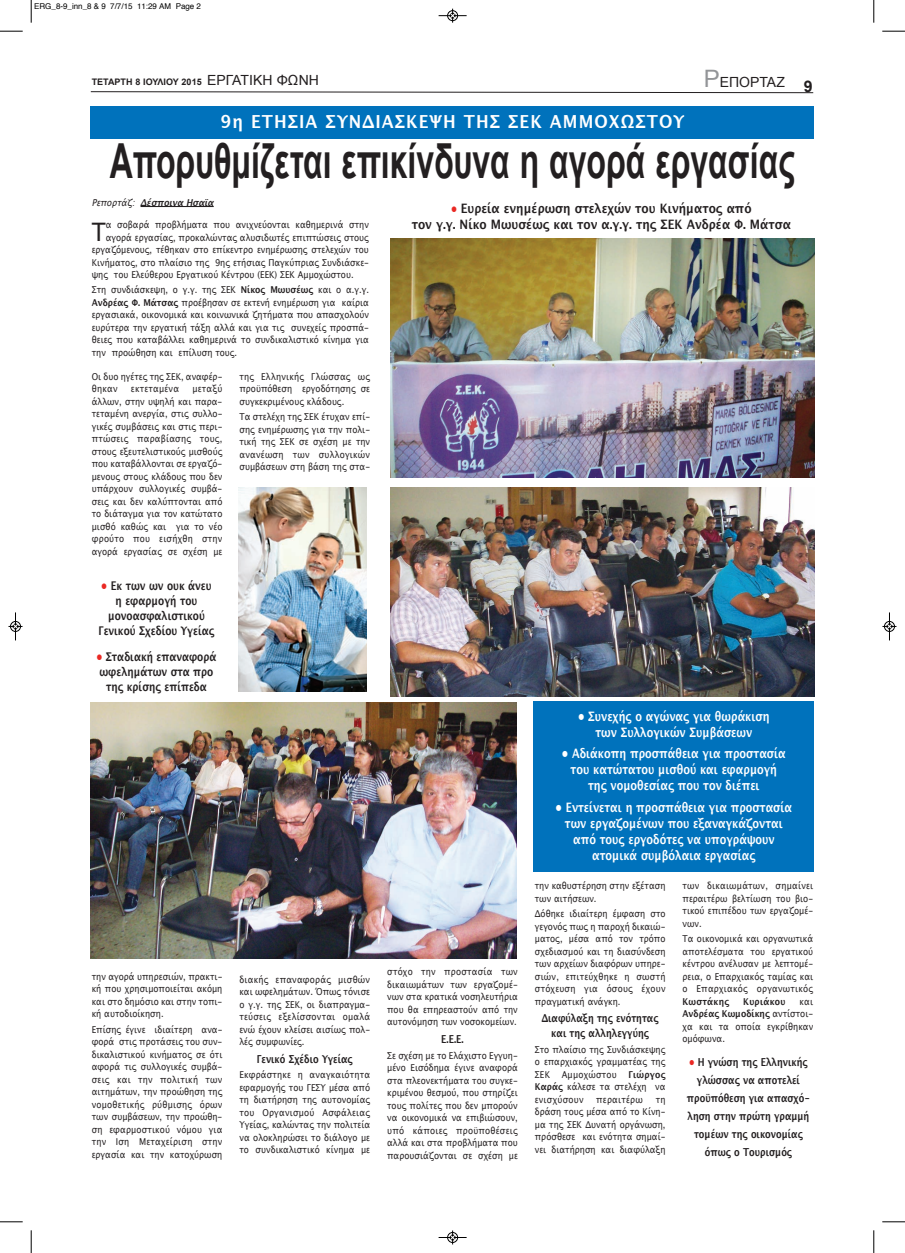
<style>
.page{position:relative;width:905px;height:1253px;background:#fff}
.page>*{position:absolute;margin:0;border:0;box-sizing:border-box;transform-origin:0 0}
.t1{font:700 48.3px "Arial";color:#231f20;scale:.66 1}
.t2{font:25.5px "Lucida Grande";color:#231f20;scale:.87 1}
.t3{font:700 18px "Lucida Grande";letter-spacing:.065em;color:#fff;scale:.9 1}
.t4{font:14px "Arial";color:#231f20}
.t5{font:700 13px/16px "Lucida Grande";color:#fff;text-align:center;scale:.8 1}
.t6{font:700 13px/16px "Lucida Grande";color:#231f20;text-align:center;scale:.87 1}
.t7{font:700 12px/15px "Lucida Grande";color:#231f20;text-align:center;scale:.8 1}
.t8{font:700 11px/18px "Lucida Grande";color:#231f20;text-align:center;scale:.8 1}
.t9{font:9.5px/12.5px "Lucida Grande";color:#231f20;text-align:justify;scale:.87 1}
.t10{font:italic 700 9.5px "Lucida Grande";color:#231f20;scale:.87 1}
.t11{font:9.5px "Lucida Grande";letter-spacing:.025em;color:#231f20;scale:.87 1}
.t12{font:700 9.5px "Lucida Grande";letter-spacing:.025em;color:#231f20;scale:.87 1}
.t13{font:700 9px "Arial";color:#231f20}
.t14{font:8px "Helvetica";color:#000}
.s1{font-weight:400;font-size:14px}
.s2{font-size:24px;color:#939598}
.s3{font-weight:700;font-size:16px}
.s4{font-weight:400}
.s5{font-weight:700}
.s6{color:#ea2924}
.s7{font-size:12px;color:#ea2924}
</style>
<div class="page">
<svg style="left:90px;top:91px;width:724px;height:3px"></svg>
<div style="left:91px;top:106px;width:723px;height:33px;background:#0072bc"></div>
<img style="left:390px;top:238px;width:424px;height:239px">
<img style="left:390px;top:488px;width:424px;height:208px">
<img style="left:91px;top:702px;width:425px;height:256px">
<hr style="left:140px;top:206px;width:74px;height:1px;background:#231f20">
<div style="left:533px;top:701px;width:281px;height:171px;background:#0072bc"></div>
<img style="left:238px;top:487px;width:129px;height:205px">
<svg style="left:31px;top:0;width:1px;height:23px"></svg>
<svg style="left:0;top:31px;width:23px;height:1px"></svg>
<svg style="left:873px;top:0;width:1px;height:23px"></svg>
<svg style="left:882px;top:31px;width:22px;height:1px"></svg>
<svg style="left:31px;top:1230px;width:1px;height:23px"></svg>
<svg style="left:0;top:1221px;width:23px;height:2px"></svg>
<svg style="left:873px;top:1230px;width:1px;height:23px"></svg>
<svg style="left:882px;top:1221px;width:22px;height:2px"></svg>
<svg style="left:438px;top:9px;width:28px;height:14px"></svg>
<svg style="left:438px;top:1230px;width:28px;height:14px"></svg>
<svg style="left:8px;top:612px;width:14px;height:28px"></svg>
<svg style="left:882px;top:612px;width:14px;height:28px"></svg>
<p class="t14" style="left:34px;top:3px;width:168px">ERG_8-9_inn_8 &amp; 9 7/7/15 11:29 AM Page 2</p>
<p class="t13" style="left:92px;top:76px;width:229px">ΤΕΤΑΡΤΗ 8 ΙΟΥΛΙΟΥ 2015 <span class="s1">ΕΡΓΑΤΙΚΗ ΦΩΝΗ</span></p>
<p class="t4" style="left:703px;top:74px;width:110px"><span class="s2">Ρ</span>ΕΠΟΡΤΑΖ <span class="s3">9</span></p>
<p class="t3" style="left:220px;top:110px;width:516px">9η ΕΤΗΣΙΑ ΣΥΝΔΙΑΣΚΕΨΗ ΤΗΣ ΣΕΚ ΑΜΜΟΧΩΣΤΟΥ</p>
<p class="t1" style="left:110px;top:134px;width:1039px">Απορυθμίζεται επικίνδυνα η αγορά εργασίας</p>
<p class="t10" style="left:92px;top:196px;width:144px"><span class="s4">Ρεπορτάζ:</span> Δέσποινα Ησαϊα</p>
<p class="t2" style="left:92px;top:216px;width:18px">Τ</p>
<p class="t9" style="left:106px;top:218px;width:304px">α σοβαρά προβλήματα που ανιχνεύονται καθημερινά στην</p>
<p class="t9" style="left:106px;top:231px;width:304px">αγορά εργασίας, προκαλώντας αλυσιδωτές επιπτώσεις στους</p>
<p class="t9" style="left:92px;top:243px;width:320px">εργαζόμενους, τέθηκαν στο επίκεντρο ενημέρωσης στελεχών του</p>
<p class="t9" style="left:92px;top:256px;width:320px">Κινήματος, στο πλαίσιο της 9ης ετήσιας Παγκύπριας Συνδιάσκε-</p>
<p class="t9" style="left:92px;top:268px;width:302px">ψης του Ελεύθερου Εργατικού Κέντρου (ΕΕΚ) ΣΕΚ Αμμοχώστου.</p>
<p class="t9" style="left:92px;top:284px;width:320px">Στη συνδιάσκεψη, ο γ.γ. της ΣΕΚ <span class="s5">Νίκος Μωυσέως</span> και ο α.γ.γ.<br><span class="s5">Ανδρέας Φ. Μάτσας</span> προέβησαν σε εκτενή ενημέρωση για καίρια εργασιακά, οικονομικά και κοινωνικά ζητήματα που απασχολούν ευρύτερα την εργατική τάξη αλλά και για τις συνεχείς προσπά&shy;θειες που καταβάλλει καθημερινά το συνδικαλιστικό κίνημα για την προώθηση και επίλυση τους.</p>
<p class="t9" style="left:92px;top:370px;width:152px">Οι δυο ηγέτες της ΣΕΚ, αναφέρ&shy;θηκαν</p>
<p class="t9" style="left:92px;top:382px;width:152px;text-indent:101px">μεταξύ άλλων, στην υψηλή και παρα&shy;τεταμένη ανεργία, στις συλλο&shy;γικές συμβάσεις και στις περι&shy;πτώσεις παραβίασης τους, στους εξευτελιστικούς μισθούς που καταβάλλονται σε εργαζό&shy;μενους στους κλάδους που δεν υπάρχουν συλλογικές συμβά&shy;σεις και δεν καλύπτονται από το διάταγμα για τον κατώτατο μισθό καθώς και για το νέο φρούτο που εισήχθη στην αγορά εργασίας σε σχέση με</p>
<p class="t11" style="left:131px;top:383px;width:57px">εκτεταμένα</p>
<p class="t7" style="left:98px;top:578px;width:146px"><span class="s6">•</span> Εκ των ων ουκ άνευ η εφαρμογή του μονοασφαλιστικού<br>Γενικού Σχεδίου Υγείας</p>
<p class="t7" style="left:96px;top:649px;width:152px"><span class="s6">•</span> Σταδιακή επαναφορά ωφελημάτων στα προ της κρίσης επίπεδα</p>
<p class="t9" style="left:239px;top:370px;width:152px">της Ελληνικής Γλώσσας ως προϋπόθεση εργοδότησης σε συγκεκριμένους κλάδους.</p>
<p class="t9" style="left:239px;top:410px;width:152px">Τα στελέχη της ΣΕΚ έτυχαν επί&shy;σης ενημέρωσης για την πολι&shy;τική της ΣΕΚ σε σχέση με την ανανέωση των συλλογικών συμβάσεων στη βάση της στα-</p>
<p class="t9" style="left:92px;top:970px;width:152px">την αγορά υπηρεσιών, πρακτι&shy;κή που χρησιμοποιείται ακόμη και στο δημόσιο και στην τοπι&shy;κή αυτοδιοίκηση.</p>
<p class="t9" style="left:92px;top:1023px;width:152px">Επίσης έγινε ιδιαίτερη ανα&shy;φορά στις προτάσεις του συν&shy;δικαλιστικού κινήματος σε ότι αφορά τις συλλογικές συμβά&shy;σεις και την πολιτική των αιτημάτων, την προώθηση της νομοθετικής ρύθμισης όρων των συμβάσεων, την προώθη&shy;ση εφαρμοστικού νόμου για την Ιση Μεταχείριση στην εργασία και την κατοχύρωση</p>
<p class="t9" style="left:239px;top:973px;width:152px">διακής επαναφοράς μισθών και ωφελημάτων. Όπως τόνισε ο γ.γ. της ΣΕΚ, οι διαπραγμα&shy;τεύσεις εξελίσσονται ομαλά ενώ έχουν κλείσει αισίως πολ&shy;λές συμφωνίες.</p>
<p class="t8" style="left:257px;top:1050px;width:121px">Γενικό Σχέδιο Υγείας</p>
<p class="t9" style="left:239px;top:1068px;width:152px">Εκφράστηκε η αναγκαιότητα εφαρμογής του ΓΕΣΥ μέσα από τη διατήρηση της αυτονομίας του Οργανισμού Ασφάλειας Υγείας, καλώντας την πολιτεία να ολοκληρώσει το διάλογο με το συνδικαλιστικό κίνημα με</p>
<p class="t6" style="left:411px;top:200px;width:437px"><span class="s7">•</span> Ευρεία ενημέρωση στελεχών του Κινήματος από<br>τον γ.γ. Νίκο Μωυσέως και τον α.γ.γ. της ΣΕΚ Ανδρέα Φ. Μάτσα</p>
<p class="t9" style="left:387px;top:966px;width:152px">στόχο την προστασία των δικαιωμάτων των εργαζομέ&shy;νων στα κρατικά νοσηλευτήρια που θα επηρεαστούν από την αυτονόμηση των νοσοκομείων.</p>
<p class="t8" style="left:441px;top:1030px;width:29px">Ε.Ε.Ε.</p>
<p class="t9" style="left:387px;top:1049px;width:152px">Σε σχέση με το Ελάχιστο Εγγυη&shy;μένο Εισόδημα έγινε αναφορά στα πλεονεκτήματα του συγκε&shy;κριμένου θεσμού, που στηρίζει τους πολίτες που δεν μπορούν να οικονομικά να επιβιώσουν, υπό κάποιες προϋποθέσεις αλλά και στα προβλήματα που παρουσιάζονται σε σχέση με</p>
<p class="t5" style="left:578px;top:708px;width:241px">• Συνεχής ο αγώνας για θωράκιση των Συλλογικών Συμβάσεων</p>
<p class="t5" style="left:561px;top:745px;width:281px">• Αδιάκοπη προσπάθεια για προστασία του κατώτατου μισθού και εφαρμογή της νομοθεσίας που τον διέπει</p>
<p class="t5" style="left:555px;top:799px;width:297px">• Εντείνεται η προσπάθεια για προστασία των εργαζομένων που εξαναγκάζονται από τους εργοδότες να υπογράψουν ατομικά συμβόλαια εργασίας</p>
<p class="t9" style="left:534px;top:879px;width:152px">την καθυστέρηση στην εξέταση των αιτήσεων.</p>
<p class="t9" style="left:534px;top:907px;width:152px">Δόθηκε ιδιαίτερη έμφαση στο γεγονός πως η παροχή δικαιώ&shy;ματος, μέσα από τον τρόπο σχεδιασμού και τη διασύνδεση των αρχείων διαφόρων υπηρε&shy;σιών, επιτεύχθηκε η σωστή στόχευση για όσους έχουν πραγματική ανάγκη.</p>
<p class="t8" style="left:541px;top:1011px;width:147px;line-height:15px">Διαφύλαξη της ενότητας και της αλληλεγγύης</p>
<p class="t9" style="left:534px;top:1043px;width:152px">Στο πλαίσιο της Συνδιάσκεψης ο επαρχιακός γραμματέας της ΣΕΚ Αμμοχώστου <span class="s5">Γιώργος Καράς</span> κάλεσε τα στελέχη να ενισχύσουν</p>
<p class="t11" style="left:596px;top:1094px;width:55px">περαιτέρω</p>
<p class="t9" style="left:534px;top:1093px;width:152px;text-indent:121px">τη δράση τους μέσα από το Κίνη&shy;μα της ΣΕΚ Δυνατή οργάνωση, πρόσθεσε και ενότητα σημαί&shy;νει διατήρηση και διαφύλαξη</p>
<p class="t9" style="left:682px;top:879px;width:152px">των δικαιωμάτων, σημαίνει περαιτέρω βελτίωση του βιο&shy;τικού επιπέδου των εργαζομέ&shy;νων.</p>
<p class="t9" style="left:682px;top:932px;width:152px">Τα οικονομικά και οργανωτικά αποτελέσματα του εργατικού κέντρου ανέλυσαν με λεπτομέ&shy;ρεια, ο Επαρχιακός ταμίας και ο Επαρχιακός οργανωτικός <span class="s5">Κωστάκης</span></p>
<p class="t12" style="left:743px;top:995px;width:50px">Κυριάκου</p>
<p class="t9" style="left:682px;top:995px;width:152px;text-indent:117px">και <span class="s5">Ανδρέας Κωμοδίκης</span> αντίστοι&shy;χα και τα οποία εγκρίθηκαν ομόφωνα.</p>
<p class="t8" style="left:686px;top:1053px;width:155px"><span class="s6">•</span> Η γνώση της Ελληνικής γλώσσας να αποτελεί προϋπόθεση για απασχό&shy;ληση στην πρώτη γραμμή τομέων της οικονομίας όπως ο Τουρισμός</p>
</div>
